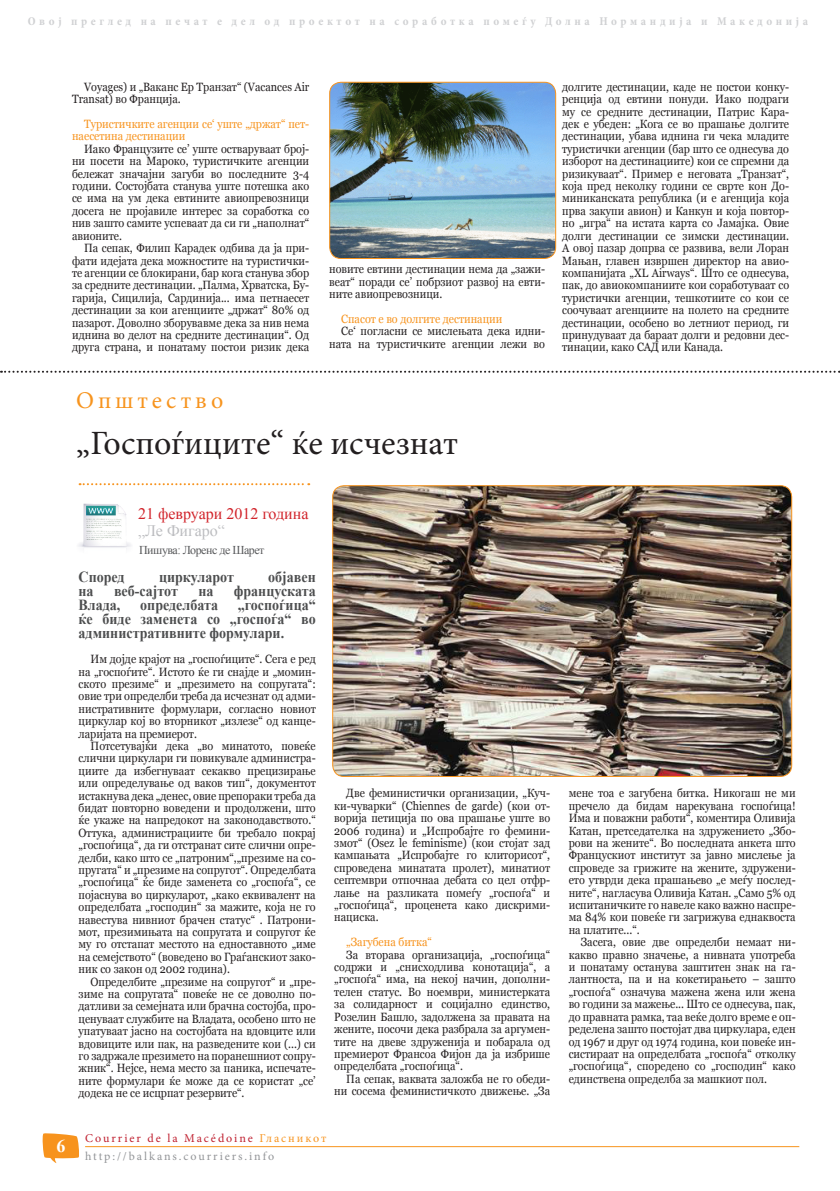
<style>
.page{position:relative;width:840px;height:1191px;background:#fff}
.page>*{position:absolute;margin:0;border:0;box-sizing:border-box;transform-origin:0 0}
.Naslov{font:34px "Minion Pro";color:#231f20}
.Rubrilka{font:24px "Minion Pro";letter-spacing:.16em;color:#f7941e}
.t1{font:700 18px "Times New Roman";color:#fff}
.Datum{font:16px "Times New Roman";color:#d1232a}
.t2{font:16px "Times New Roman";color:#bcbdc0}
.podnaslov{font:700 15.4px/14px "Times New Roman";color:#4d4e4f;text-align:justify;scale:.91 1}
.Glaven_tekst{font:12px/12.4px "Georgia";color:#231f20;text-align:justify;scale:.9 1}
.Glaven_tekst-2{font:12px/12.4px "Georgia";color:#f7931d;scale:.9 1}
.t3{font:700 condensed 12px "Minion Pro";letter-spacing:.3em;color:#d0d1d3}
.t4{font:12px/18px "Minion Pro";letter-spacing:.16em;color:#939598}
.Datum-2{font:12px "Times New Roman";letter-spacing:-.04em;color:#57585a}
.s1{color:#bf1e2e}
.s2{color:#f7941e}
</style>
<div class="page">
<hr style="left:85px;top:1146px;width:713px;height:1px;background:#f7941d">
<svg style="left:42px;top:1133px;width:37px;height:30px"></svg>
<svg style="left:1px;top:371px;width:838px;height:2px"></svg>
<svg style="left:80px;top:483px;width:229px;height:2px"></svg>
<img style="left:78px;top:503px;width:53px;height:45px">
<img style="left:333px;top:486px;width:458px;height:290px">
<div style="left:332px;top:485px;width:459px;height:292px;border:1px solid #f7931d;border-radius:11px"></div>
<img style="left:329px;top:82px;width:226px;height:176px">
<div style="left:329px;top:82px;width:227px;height:177px;border:1px solid #f7931d;border-radius:11px"></div>
<p class="t3" style="left:28px;top:13px;width:781px">Овој преглед на печат е дел од проектот на соработка помеѓу Долна Нормандија и Македонија</p>
<p class="Glaven_tekst" style="left:72px;top:81px;width:265px;text-indent:12px">Voyages) и „Ваканс Ер Транзат“ (Vacances Air<br>Transat) во Франција.</p>
<p class="Glaven_tekst-2" style="left:72px;top:118px;width:265px;text-indent:12px">Туристичките агенции се‘ уште „држат“ пет&shy;наесетина дестинации</p>
<p class="Glaven_tekst" style="left:72px;top:143px;width:265px;text-indent:12px">Иако Французите се’ уште остваруваат број&shy;ни посети на Мароко, туристичките агенции бележат значајни загуби во последните 3-4 години. Состојбата станува уште потешка ако се има на ум дека евтините авиопревозници досега не пројавиле интерес за соработка со нив зашто самите успеваат да си ги „наполнат“ авионите.</p>
<p class="Glaven_tekst" style="left:72px;top:242px;width:265px;text-indent:12px">Па сепак, Филип Карадек одбива да ја при&shy;фати идејата дека можностите на туристички&shy;те агенции се блокирани, бар кога станува збор за средните дестинации. „Палма, Хрватска, Бу&shy;гарија, Сицилија, Сардинија... има петнаесет дестинации за кои агенциите „држат“ 80% од пазарот. Доволно зборувавме дека за нив нема иднина во делот на средните дестинации“. Од друга страна, и понатаму постои ризик дека</p>
<p class="Glaven_tekst" style="left:329px;top:263px;width:241px">новите евтини дестинации нема да „зажи&shy;веат“ поради се’ побрзиот развој на евти&shy;ните авиопревозници.</p>
<p class="Glaven_tekst-2" style="left:341px;top:313px;width:181px">Спасот е во долгите дестинации</p>
<p class="Glaven_tekst" style="left:329px;top:325px;width:241px;text-align:right">Се‘ погласни се мислењата дека идни&shy;ната на туристичките агенции лежи во</p>
<p class="Rubrilka" style="left:76px;top:384px;width:148px">Општество</p>
<p class="Naslov" style="left:76px;top:420px;width:383px">„Госпоѓиците“ ќе исчезнат</p>
<p class="Glaven_tekst" style="left:562px;top:81px;width:253px">долгите дестинации, каде не постои конку&shy;ренција од евтини понуди. Иако подраги му се средните дестинации, Патрис Кара&shy;дек е убеден: „Кога се во прашање долгите дестинации, убава иднина ги чека младите туристички агенции (бар што се однесува до изборот на дестинациите) кои се спремни да ризикуваат“. Пример е неговата „Транзат“, која пред неколку години се сврте кон До&shy;миниканската република (и е агенција која прва закупи авион) и Канкун и која повтор&shy;но „игра“ на истата карта со Јамајка. Овие долги дестинации се зимски дестинации.<br>А овој пазар допрва се развива, вели Лоран Мањан, главен извршен директор на авио&shy;компанијата „XL Airways“. Што се однесува, пак, до авиокомпаниите кои соработуваат со туристички агенции, тешкотиите со кои се соочуваат агенциите на полето на средните дестинации, особено во летниот период, ги принудуваат да бараат долги и редовни дес&shy;тинации, како САД или Канада.</p>
<h3 class="t1" style="left:56px;top:1133px;width:10px">6</h3>
<p class="Datum" style="left:138px;top:502px;width:172px">21 февруари 2012 година</p>
<p class="t2" style="left:138px;top:520px;width:88px">„Ле Фигаро“</p>
<p class="Datum-2" style="left:139px;top:542px;width:127px">Пишува: Лоренс де Шарет</p>
<p class="podnaslov" style="left:78px;top:570px;width:52px">Според</p>
<p class="podnaslov" style="left:159px;top:570px;width:84px">циркуларот</p>
<p class="podnaslov" style="left:268px;top:570px;width:54px">објавен</p>
<p class="podnaslov" style="left:78px;top:584px;width:18px">на</p>
<p class="podnaslov" style="left:114px;top:584px;width:72px">веб-сајтот</p>
<p class="podnaslov" style="left:198px;top:584px;width:18px">на</p>
<p class="podnaslov" style="left:234px;top:584px;width:92px">француската</p>
<p class="podnaslov" style="left:78px;top:598px;width:47px">Влада,</p>
<p class="podnaslov" style="left:140px;top:598px;width:87px">определбата</p>
<p class="podnaslov" style="left:78px;top:598px;width:262px;text-indent:159px">„госпоѓица“ ќе биде заменета со „госпоѓа“ во административните формулари.</p>
<p class="Glaven_tekst" style="left:78px;top:653px;width:265px;text-indent:12px">Им дојде крајот на „госпоѓиците“. Сега е ред на „госпоѓите“. Истото ќе ги снајде и „момин&shy;ското презиме“ и „презимето на сопругата“: овие три определби треба да исчезнат од адми&shy;нистративните формулари, согласно новиот циркулар кој во вторникот „излезе“ од канце&shy;ларијата на премиерот.</p>
<p class="Glaven_tekst" style="left:78px;top:740px;width:265px;text-indent:12px">Потсетувајќи дека „во минатото, повеќе слични циркулари ги повикувале администра&shy;циите да избегнуваат секакво прецизирање или определување од ваков тип“, документот истакнува дека „денес, овие препораки треба да бидат повторно воведени и продолжени, што ќе укаже на напредокот на законодавството.“ Оттука, администрациите би требало покрај „госпоѓица“, да ги отстранат сите слични опре&shy;делби, како што се „патроним“,„презиме на со&shy;пругата“ и „презиме на сопругот“. Определбата „госпоѓица“ ќе биде заменета со „госпоѓа“, се појаснува во циркуларот, „како еквивалент на определбата „господин“ за мажите, која не го навестува нивниот брачен статус“ . Патрони&shy;мот, презимињата на сопругата и сопругот ќе му го отстапат местото на едноставното „име на семејството“ (воведено во Граѓанскиот зако&shy;ник со закон од 2002 година).</p>
<p class="Glaven_tekst" style="left:78px;top:975px;width:265px;text-indent:12px">Определбите „презиме на сопругот“ и „пре&shy;зиме на сопругата“ повеќе не се доволно по&shy;датливи за семејната или брачна состојба, про&shy;ценуваат службите на Владата, особено што не упатуваат јасно на состојбата на вдовците или вдовиците или пак, на разведените кои (...) си го задржале презимето на поранешниот сопру&shy;жник“. Нејсе, нема место за паника, испечате&shy;ните формулари ќе може да се користат „се’ додека не се исцрпат резервите“.</p>
<p class="Glaven_tekst" style="left:334px;top:787px;width:241px;text-indent:12px">Две феминистички организации, „Куч&shy;ки-чуварки“ (Chiennes de garde) (кои от&shy;ворија петиција по ова прашање уште во 2006 година) и „Испробајте го фемини&shy;змот“ (Osez le feminisme) (кои стојат зад кампањата „Испробајте го клиторисот“, спроведена минатата пролет), минатиот септември отпочнаа дебата со цел отфр&shy;лање на разликата помеѓу „госпоѓа“ и „госпоѓица“, проценета како дискрими&shy;нациска.</p>
<p class="Glaven_tekst-2" style="left:346px;top:936px;width:97px">„Загубена битка“</p>
<p class="Glaven_tekst" style="left:334px;top:948px;width:241px;text-indent:12px">За вторава организација, „госпоѓица“ содржи и „снисходлива конотација“, а „госпоѓа“ има, на некој начин, дополни&shy;телен статус. Во ноември, министерката за солидарност и социјално единство, Розелин Башло, задолжена за правата на жените, посочи дека разбрала за аргумен&shy;тите на двеве здруженија и побарала од премиерот Франсоа Фијон да ја избрише определбата „госпоѓица“.</p>
<p class="Glaven_tekst" style="left:334px;top:1072px;width:241px;text-align:right">Па сепак, ваквата заложба не го обеди&shy;ни сосема феминистичкото движење. „За</p>
<p class="t4" style="left:85px;top:1129px;width:243px"><span class="s1">Courrier de la Macédoine</span> <span class="s2">Гласникот </span>http://balkans.courriers.info</p>
<p class="Glaven_tekst" style="left:568px;top:787px;width:253px">мене тоа е загубена битка. Никогаш не ми пречело да бидам нарекувана госпоѓица!<br>Има и поважни работи“, коментира Оливија Катан, претседателка на здружението „Збо&shy;рови на жените“. Во последната анкета што Францускиот институт за јавно мислење ја спроведе за грижите на жените, здружени&shy;ето утврди дека прашањево „е меѓу послед&shy;ните“, нагласува Оливија Катан. „Само 5% од испитаничките го навеле како важно наспре&shy;ма 84% кои повеќе ги загрижува еднаквоста на платите...“.</p>
<p class="Glaven_tekst" style="left:568px;top:936px;width:253px;text-indent:12px">Засега, овие две определби немаат ни&shy;какво правно значење, а нивната употреба и понатаму останува заштитен знак на га&shy;лантноста, па и на кокетирањето – зашто „госпоѓа“ означува мажена жена или жена во години за мажење... Што се однесува, пак, до правната рамка, таа веќе долго време е оп&shy;ределена зашто постојат два циркулара, еден од 1967 и друг од 1974 година, кои повеќе ин&shy;систираат на определбата „госпоѓа“ отколку „госпоѓица“, споредено со „господин“ како единствена определба за машкиот пол.</p>
</div>
